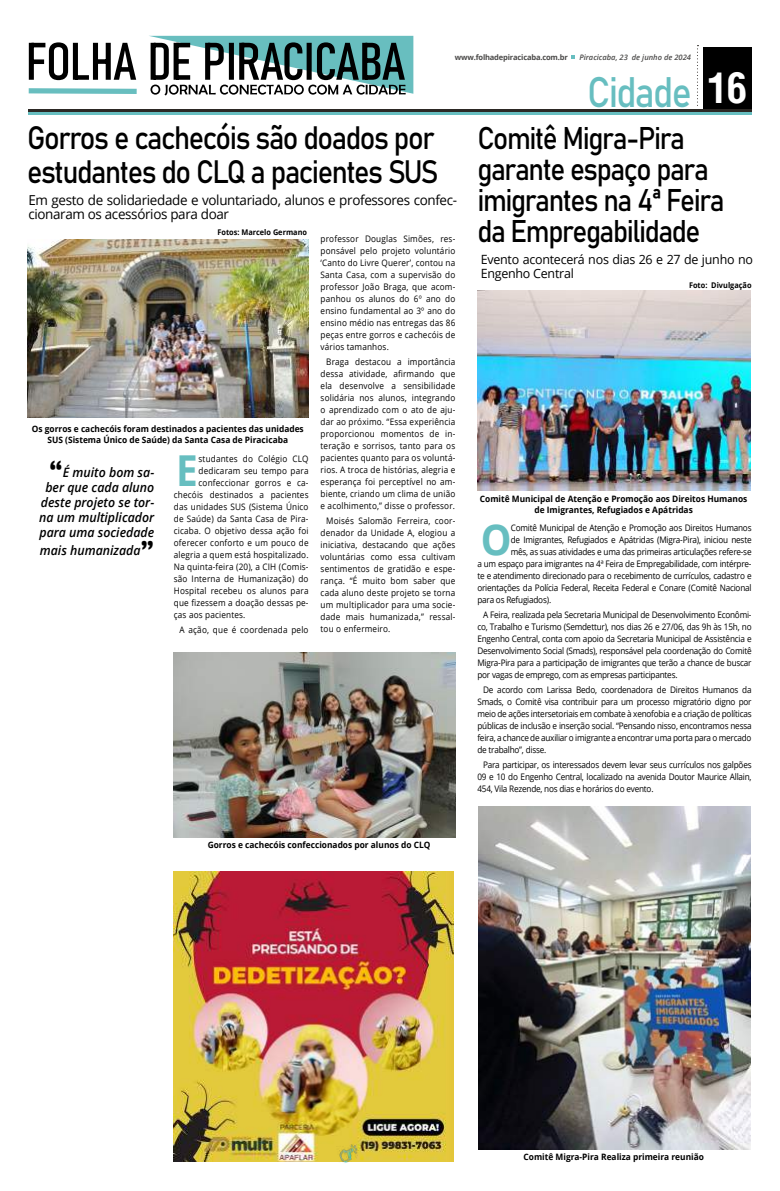
<style>
.page{position:relative;width:780px;height:1191px;background:#fff}
.page>*{position:absolute;margin:0;border:0;box-sizing:border-box;transform-origin:0 0}
.t1{font:700 42.6px "Open Sans";color:#67bec0;scale:.91 1}
.t2{font:42.1px "Bahnschrift";letter-spacing:-.045em;color:#67bec0;scale:.89 1}
.t3{font:32px/34px "Bahnschrift";letter-spacing:-.05em;color:#000;scale:.9 1}
.t4{font:31px/31px "Bahnschrift";letter-spacing:-.05em;color:#000;scale:.9 1}
.t5{font:700 30px "Britannic";color:#000;scale:.95 1}
.t6{font:13.7px/14.7px "Open Sans";letter-spacing:-.025em;color:#000}
.t7{font:italic 600 13px/15px "Open Sans";color:#000;text-align:right;scale:.95 1}
.t8{font:12.7px/14.7px "Open Sans";letter-spacing:-.02em;color:#000}
.t9{font:9px/12px "Open Sans";letter-spacing:-.025em;color:#000;text-align:justify;scale:.91 1}
.t10{font:9px "Open Sans";letter-spacing:.02em;color:#000;scale:.91 1}
.t11{font:700 8.8px/10.8px "Open Sans";color:#000;text-align:center;scale:.95 1}
.t12{font:700 7.8px "Open Sans";color:#000;scale:.94 1}
.t13{font:700 7.6px "Open Sans";letter-spacing:-.025em;color:#4a4948}
.t14{font:italic 600 7.6px "Open Sans";color:#4a4948}
.s1{font-family:"Arena Condensed";font-weight:700;font-size:40.6px;color:#fff}
</style>
<div class="page">
<div style="left:703px;top:47px;width:48px;height:64px;background:#000"></div>
<hr style="left:28px;top:113px;width:723px;height:2px;background:#67bec0">
<hr style="left:28px;top:109px;width:723px;height:3px;background:#2c2824">
<svg style="left:697px;top:45px;width:1px;height:61px"></svg>
<svg style="left:571px;top:55px;width:3px;height:4px"></svg>
<svg style="left:28px;top:36px;width:385px;height:59px"></svg>
<img style="left:27px;top:239px;width:281px;height:178px">
<img style="left:478px;top:290px;width:272px;height:200px">
<img style="left:174px;top:871px;width:280px;height:290px">
<img style="left:336px;top:1143px;width:23px;height:20px">
<img style="left:478px;top:806px;width:272px;height:343px">
<img style="left:174px;top:652px;width:281px;height:185px">
<p class="t13" style="left:455px;top:52px;width:114px">www.folhadepiracicaba.com.br</p>
<p class="t14" style="left:579px;top:52px;width:113px">Piracicaba, 23 de junho de 2024</p>
<h3 class="t3" style="left:27px;top:118px;width:458px">Gorros e cachecóis são doados por estudantes do CLQ a pacientes SUS</h3>
<h3 class="t6" style="left:28px;top:192px;width:430px">Em gesto de solidariedade e voluntariado, alunos e professores confec&shy;cionaram os acessórios para doar</h3>
<p class="t12" style="left:217px;top:227px;width:97px">Fotos: Marcelo Germano</p>
<p class="t11" style="left:32px;top:423px;width:288px">Os gorros e cachecóis foram destinados a pacientes das unidades<br>SUS (Sistema Único de Saúde) da Santa Casa de Piracicaba</p>
<h3 class="t5" style="left:49px;top:454px;width:16px">“</h3>
<h3 class="t7" style="left:39px;top:464px;width:123px">É muito bom sa-<br>ber que cada aluno deste projeto se tor&shy;na um multiplicador para uma sociedade</h3>
<h3 class="t7" style="left:40px;top:542px;width:108px">mais humanizada</h3>
<h3 class="t5" style="left:141px;top:534px;width:16px">”</h3>
<h1 class="t1" style="left:176px;top:440px;width:25px">E</h1>
<p class="t10" style="left:198px;top:452px;width:122px">studantes do Colégio CLQ</p>
<p class="t10" style="left:198px;top:464px;width:122px">dedicaram seu tempo para</p>
<p class="t10" style="left:198px;top:476px;width:122px">confeccionar gorros e ca-</p>
<p class="t10" style="left:174px;top:488px;width:149px">checóis destinados a pacientes</p>
<p class="t10" style="left:174px;top:500px;width:149px">das unidades SUS (Sistema Único</p>
<p class="t10" style="left:174px;top:512px;width:149px">de Saúde) da Santa Casa de Pira-</p>
<p class="t10" style="left:174px;top:524px;width:149px">cicaba. O objetivo dessa ação foi</p>
<p class="t10" style="left:174px;top:536px;width:149px">oferecer conforto e um pouco de</p>
<p class="t10" style="left:174px;top:548px;width:149px">alegria a quem está hospitalizado.</p>
<p class="t10" style="left:174px;top:560px;width:149px">Na quinta-feira (20), a CIH (Comis-</p>
<p class="t10" style="left:174px;top:572px;width:149px">são Interna de Humanização) do</p>
<p class="t10" style="left:174px;top:584px;width:149px">Hospital recebeu os alunos para</p>
<p class="t10" style="left:174px;top:596px;width:149px">que fizessem a doação dessas pe-</p>
<p class="t10" style="left:174px;top:608px;width:80px">ças aos pacientes.</p>
<p class="t10" style="left:179px;top:623px;width:143px">A ação, que é coordenada pelo</p>
<p class="t9" style="left:320px;top:233px;width:150px">professor Douglas Simões, res&shy;ponsável pelo projeto voluntário ‘Canto do Livre Querer’, contou na Santa Casa, com a supervisão do professor João Braga, que acom&shy;panhou os alunos do 6º ano do ensino fundamental ao 3º ano do ensino médio nas entregas das 86 peças entre gorros e cachecóis de vários tamanhos.</p>
<p class="t9" style="left:320px;top:355px;width:149px;text-indent:6px">Braga destacou a importância dessa atividade, afirmando que ela desenvolve a sensibilidade solidária nos alunos, integrando o aprendizado com o ato de aju&shy;dar ao próximo. “Essa experiência proporcionou momentos de in&shy;teração e sorrisos, tanto para os pacientes quanto para os voluntá&shy;rios. A troca de histórias, alegria e esperança foi perceptível no am&shy;biente, criando um clima de união e acolhimento,” disse o professor.</p>
<p class="t9" style="left:320px;top:514px;width:149px;text-indent:6px">Moisés Salomão Ferreira, coor&shy;denador da Unidade A, elogiou a iniciativa, destacando que ações voluntárias como essa cultivam sentimentos de gratidão e espe&shy;rança. “É muito bom saber que cada aluno deste projeto se torna um multiplicador para uma socie&shy;dade mais humanizada,” ressal&shy;tou o enfermeiro.</p>
<p class="t11" style="left:208px;top:839px;width:236px">Gorros e cachecóis confeccionados por alunos do CLQ</p>
<h2 class="t2" style="left:587px;top:60px;width:181px">Cidade <span class="s1">16</span></h2>
<h3 class="t4" style="left:477px;top:120px;width:276px">Comitê Migra-Pira garante espaço para imigrantes na 4ª Feira da Empregabilidade</h3>
<h3 class="t8" style="left:480px;top:251px;width:274px">Evento acontecerá nos dias 26 e 27 de junho no<br>Engenho Central</h3>
<p class="t12" style="left:689px;top:280px;width:68px">Foto: Divulgação</p>
<p class="t11" style="left:480px;top:493px;width:283px">Comitê Municipal de Atenção e Promoção aos Direitos Humanos de Imigrantes, Refugiados e Apátridas</p>
<h1 class="t1" style="left:481px;top:509px;width:35px">O</h1>
<p class="t9" style="left:510px;top:521px;width:266px">Comitê Municipal de Atenção e Promoção aos Direitos Humanos</p>
<p class="t9" style="left:510px;top:533px;width:266px">de Imigrantes, Refugiados e Apátridas (Migra-Pira), iniciou neste</p>
<p class="t9" style="left:510px;top:545px;width:266px">mês, as suas atividades e uma das primeiras articulações refere-se</p>
<p class="t9" style="left:477px;top:557px;width:303px">a um espaço para imigrantes na 4ª Feira de Empregabilidade, com intérpre-</p>
<p class="t9" style="left:477px;top:569px;width:303px">te e atendimento direcionado para o recebimento de currículos, cadastro e</p>
<p class="t9" style="left:477px;top:581px;width:303px">orientações da Polícia Federal, Receita Federal e Conare (Comitê Nacional</p>
<p class="t9" style="left:477px;top:593px;width:83px">para os Refugiados).</p>
<p class="t9" style="left:477px;top:608px;width:303px;text-indent:6px">A Feira, realizada pela Secretaria Municipal de Desenvolvimento Econômi&shy;co, Trabalho e Turismo (Semdettur), nos dias 26 e 27/06, das 9h às 15h, no Engenho Central, conta com apoio da Secretaria Municipal de Assistência e Desenvolvimento Social (Smads), responsável pela coordenação do Comitê Migra-Pira para a participação de imigrantes que terão a chance de buscar por vagas de emprego, com as empresas participantes.</p>
<p class="t9" style="left:477px;top:683px;width:303px;text-indent:6px">De acordo com Larissa Bedo, coordenadora de Direitos Humanos da Smads, o Comitê visa contribuir para um processo migratório digno por meio de ações intersetoriais em combate à xenofobia e a criação de políticas públicas de inclusão e inserção social. “Pensando nisso, encontramos nessa feira, a chance de auxiliar o imigrante a encontrar uma porta para o mercado de trabalho”, disse.</p>
<p class="t9" style="left:477px;top:758px;width:303px;text-indent:6px">Para participar, os interessados devem levar seus currículos nos galpões 09 e 10 do Engenho Central, localizado na avenida Doutor Maurice Allain, 454, Vila Rezende, nos dias e horários do evento.</p>
<p class="t11" style="left:523px;top:1150px;width:191px">Comitê Migra-Pira Realiza primeira reunião</p>
</div>
